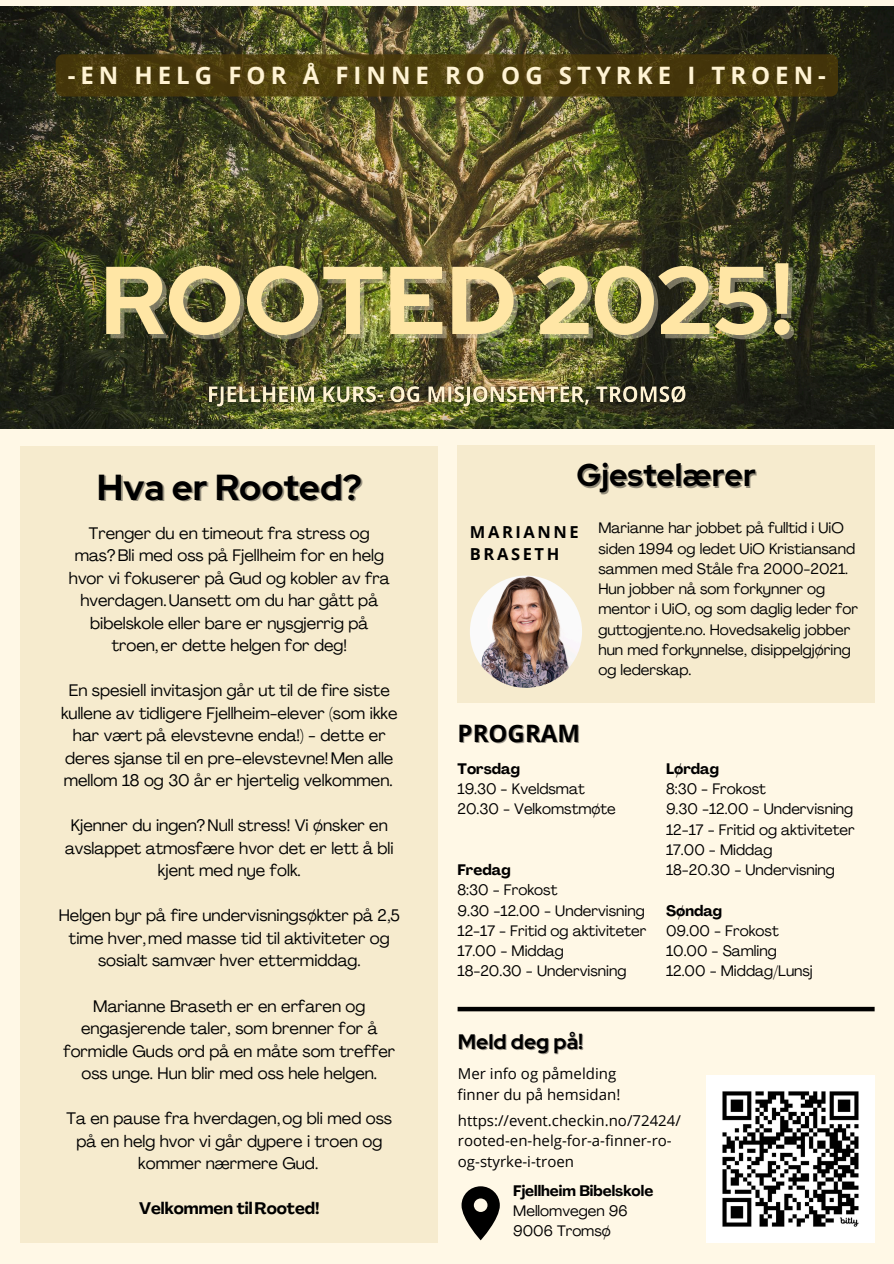
<style>
.page{position:relative;width:894px;height:1264px;background:#fff}
.page>*{position:absolute;margin:0;border:0;box-sizing:border-box;transform-origin:0 0}
.t1{font:700 96px "Red Hat Display";color:#ffe6a5}
.t2{font:700 36px "Red Hat Display";color:#000}
.t3{font:700 31.5px "Red Hat Display";color:#000}
.t4{font:700 24px "Open Sans";letter-spacing:.205em;color:#fff3d3}
.t5{font:700 24px "Open Sans";color:#000}
.t6{font:700 20.85px "Red Hat Display";color:#000}
.t7{font:16.5px/22.5px "Agrandir";color:#000;text-align:center}
.t8{font:700 16.5px "Agrandir";color:#000}
.t9{font:700 16.5px "Open Sans";letter-spacing:.16em;color:#000}
.t10{font:15px/20.2px "Agrandir";color:#000}
.t11{font:15px/20.2px "Open Sans";color:#000}
.t12{font:700 15px "Agrandir";color:#000}
</style>
<div class="page">
<div style="left:0;top:0;width:893px;height:1263px;background:#fff8e6"></div>
<img style="left:0;top:7px;width:893px;height:421px">
<div style="left:56px;top:54px;width:781px;height:42px;background:#4d3a08;border-radius:7px;opacity:.8"></div>
<img style="left:202px;top:378px;width:491px;height:35px">
<div style="left:21px;top:445px;width:417px;height:797px;background:#f4e8c9"></div>
<div style="left:457px;top:445px;width:417px;height:258px;background:#f4e8c9"></div>
<img style="left:469px;top:575px;width:113px;height:112px;border-radius:50%">
<img style="left:706px;top:1075px;width:168px;height:167px">
<div style="left:457px;top:1006px;width:417px;height:5px;background:#000"></div>
<svg style="left:461px;top:1186px;width:38px;height:54px"></svg>
<h1 class="t4" style="left:68px;top:58px;width:759px">-EN HELG FOR Å FINNE RO OG STYRKE I TROEN-</h1>
<h4 class="t1" style="left:100px;top:236px;width:694px">ROOTED 2025!</h4>
<p class="t2" style="left:97px;top:463px;width:266px">Hva er Rooted?</p>
<h2 class="t7" style="left:69px;top:523px;width:322px">Trenger du en timeout fra stress og mas?Bli med oss på Fjellheim for en helg hvor vi fokuserer på Gud og kobler av fra hverdagen.Uansett om du har gått på bibelskole eller bare er nysgjerrig på troen,er dette helgen for deg!</h2>
<p class="t7" style="left:61px;top:681px;width:338px">En spesiell invitasjon går ut til de fire siste kullene av tidligere Fjellheim-elever (som ikke har vært på elevstevne enda!) - dette er deres sjanse til en pre-elevstevne!Men alle mellom 18 og 30 år er hjertelig velkommen.</p>
<p class="t7" style="left:65px;top:816px;width:330px">Kjenner du ingen?Null stress! Vi ønsker en avslappet atmosfære hvor det er lett å bli kjent med nye folk.</p>
<p class="t7" style="left:59px;top:906px;width:342px">Helgen byr på fire undervisningsøkter på 2,5 time hver,med masse tid til aktiviteter og sosialt samvær hver ettermiddag.</p>
<p class="t7" style="left:63px;top:996px;width:333px">Marianne Braseth er en erfaren og engasjerende taler, som brenner for å formidle Guds ord på en måte som treffer oss unge. Hun blir med oss hele helgen.</p>
<p class="t7" style="left:67px;top:1108px;width:327px">Ta en pause fra hverdagen,og bli med oss på en helg hvor vi går dypere i troen og kommer nærmere Gud.</p>
<p class="t8" style="left:139px;top:1201px;width:182px">Velkommen tilRooted!</p>
<p class="t3" style="left:576px;top:454px;width:181px">Gjestelærer</p>
<p class="t10" style="left:598px;top:519px;width:261px">Marianne har jobbet på fulltid i UiO siden 1994 og ledet UiO Kristiansand sammen med Ståle fra 2000-2021.<br>Hun jobber nå som forkynner og mentor i UiO, og som daglig leder for guttogjente.no. Hovedsakelig jobber hun med forkynnelse, disippelgjøring</p>
<h4 class="t10" style="left:598px;top:661px;width:94px">og lederskap.</h4>
<p class="t9" style="left:469px;top:520px;width:110px">MARIANNE</p>
<p class="t9" style="left:469px;top:542px;width:91px">BRASETH</p>
<p class="t5" style="left:457px;top:716px;width:124px">PROGRAM</p>
<p class="t12" style="left:457px;top:762px;width:64px">Torsdag</p>
<p class="t10" style="left:457px;top:780px;width:129px">19.30 - Kveldsmat</p>
<p class="t10" style="left:457px;top:800px;width:160px">20.30 - Velkomstmøte</p>
<p class="t12" style="left:457px;top:863px;width:55px">Fredag</p>
<p class="t10" style="left:457px;top:881px;width:101px">8:30 - Frokost</p>
<p class="t10" style="left:457px;top:901px;width:188px">9.30 -12.00 - Undervisning</p>
<p class="t10" style="left:457px;top:922px;width:190px">12-17 - Fritid og aktiviteter</p>
<p class="t10" style="left:457px;top:942px;width:108px">17.00 - Middag</p>
<p class="t10" style="left:457px;top:962px;width:170px">18-20.30 - Undervisning</p>
<p class="t12" style="left:666px;top:762px;width:54px">Lørdag</p>
<p class="t10" style="left:666px;top:780px;width:101px">8:30 - Frokost</p>
<p class="t10" style="left:666px;top:800px;width:188px">9.30 -12.00 - Undervisning</p>
<p class="t10" style="left:666px;top:820px;width:190px">12-17 - Fritid og aktiviteter</p>
<p class="t10" style="left:666px;top:841px;width:108px">17.00 - Middag</p>
<p class="t10" style="left:666px;top:861px;width:170px">18-20.30 - Undervisning</p>
<p class="t12" style="left:666px;top:904px;width:58px">Søndag</p>
<h6 class="t10" style="left:666px;top:922px;width:114px">09.00 - Frokost</h6>
<p class="t10" style="left:666px;top:942px;width:112px">10.00 - Samling</p>
<p class="t10" style="left:666px;top:962px;width:148px">12.00 - Middag/Lunsj</p>
<p class="t6" style="left:458px;top:1027px;width:127px">Meld deg på!</p>
<p class="t11" style="left:458px;top:1063px;width:160px">Mer info og påmelding</p>
<p class="t11" style="left:457px;top:1083px;width:164px">finner du på hemsidan!</p>
<p class="t11" style="left:458px;top:1110px;width:224px">https://event.checkin.no/72424/ rooted-en-helg-for-a-finner-ro&shy;og-styrke-i-troen</p>
<p class="t12" style="left:513px;top:1184px;width:141px">Fjellheim Bibelskole</p>
<p class="t10" style="left:513px;top:1202px;width:116px">Mellomvegen 96</p>
<p class="t10" style="left:513px;top:1222px;width:99px">9006 Tromsø</p>
</div>
